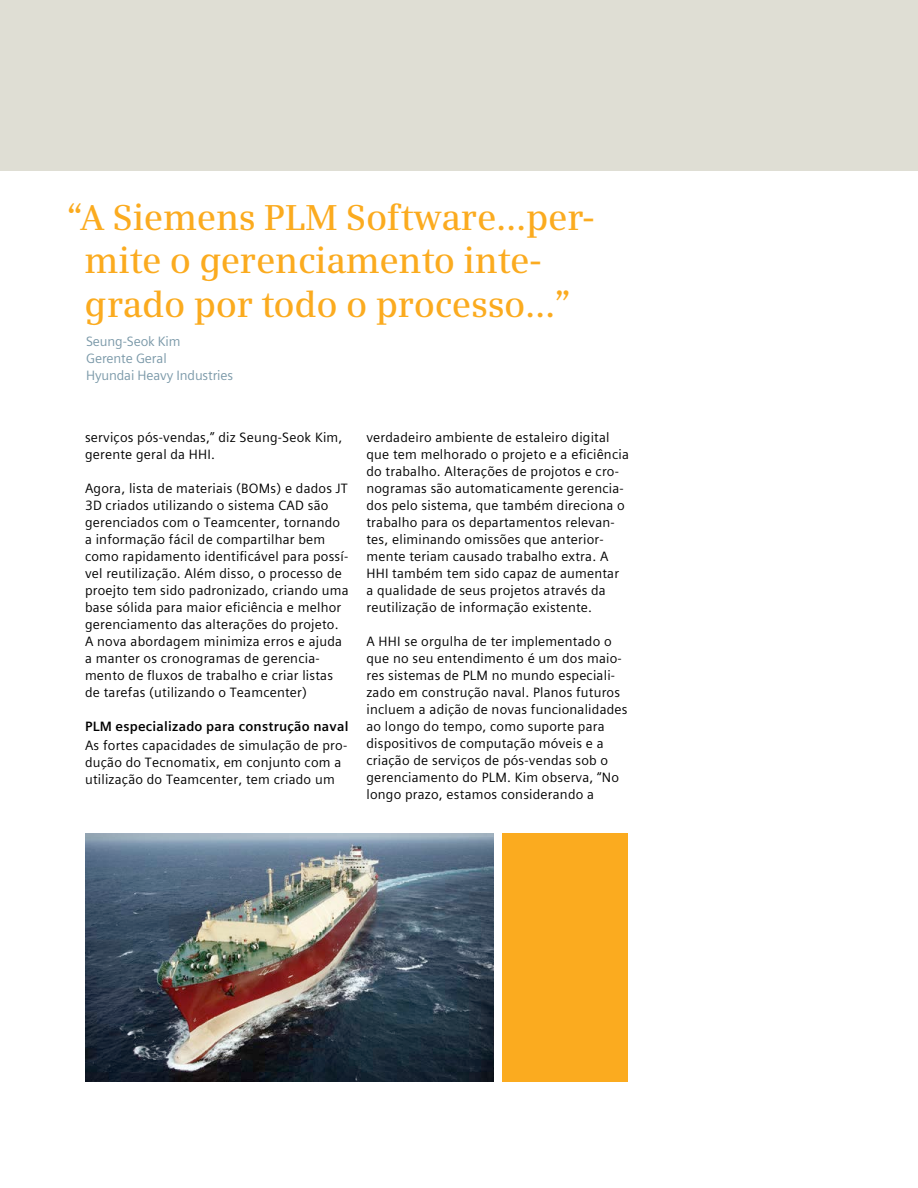
<style>
.page{position:relative;width:918px;height:1188px;background:#fff}
.page>*{position:absolute;margin:0;border:0;box-sizing:border-box;transform-origin:0 0}
.t1{font:600 36px/43.2px "Siemens Serif";letter-spacing:-.01em;color:#fbab1f}
.t2{font:13.5px/17px "Siemens Sans Global";letter-spacing:.015em;color:#000}
.t3{font:13.5px/17px "Siemens Sans Global";letter-spacing:-.01em;color:#7b99a9}
.t4{font:700 13.5px "Siemens Sans Global";letter-spacing:.015em;color:#000}
</style>
<div class="page">
<div style="left:502px;top:833px;width:126px;height:249px;background:#fbab1f"></div>
<div style="left:0;top:0;width:918px;height:170px;background:#dfded4"></div>
<img style="left:85px;top:833px;width:409px;height:249px">
<h1 class="t1" style="left:85px;top:196px;width:512px;text-indent:-18px">“A Siemens PLM Software...per&shy;mite o gerenciamento inte&shy;grado por todo o processo...”</h1>
<p class="t3" style="left:86px;top:333px;width:149px">Seung-Seok Kim<br>Gerente Geral<br>Hyundai Heavy Industries</p>
<p class="t2" style="left:85px;top:429px;width:259px">serviços pós-vendas,” diz Seung-Seok Kim, gerente geral da HHI.</p>
<p class="t2" style="left:85px;top:480px;width:265px">Agora, lista de materiais (BOMs) e dados JT 3D criados utilizando o sistema CAD são gerenciados com o Teamcenter, tornando a informação fácil de compartilhar bem como rapidamento identificável para possí&shy;vel reutilização. Além disso, o processo de proejto tem sido padronizado, criando uma base sólida para maior eficiência e melhor gerenciamento das alterações do projeto.<br>A nova abordagem minimiza erros e ajuda a manter os cronogramas de gerencia&shy;mento de fluxos de trabalho e criar listas de tarefas (utilizando o Teamcenter)</p>
<p class="t4" style="left:85px;top:716px;width:265px">PLM especializado para construção naval</p>
<p class="t2" style="left:85px;top:737px;width:264px">As fortes capacidades de simulação de pro&shy;dução do Tecnomatix, em conjunto com a utilização do Teamcenter, tem criado um</p>
<p class="t2" style="left:366px;top:429px;width:264px">verdadeiro ambiente de estaleiro digital que tem melhorado o projeto e a eficiência do trabalho. Alterações de projotos e cro&shy;nogramas são automaticamente gerencia&shy;dos pelo sistema, que também direciona o trabalho para os departamentos relevan&shy;tes, eliminando omissões que anterior&shy;mente teriam causado trabalho extra. A HHI também tem sido capaz de aumentar a qualidade de seus projetos através da reutilização de informação existente.</p>
<p class="t2" style="left:366px;top:633px;width:263px">A HHI se orgulha de ter implementado o que no seu entendimento é um dos maio&shy;res sistemas de PLM no mundo especiali&shy;zado em construção naval. Planos futuros incluem a adição de novas funcionalidades ao longo do tempo, como suporte para dispositivos de computação móveis e a criação de serviços de pós-vendas sob o gerenciamento do PLM. Kim observa, “No longo prazo, estamos considerando a</p>
</div>
